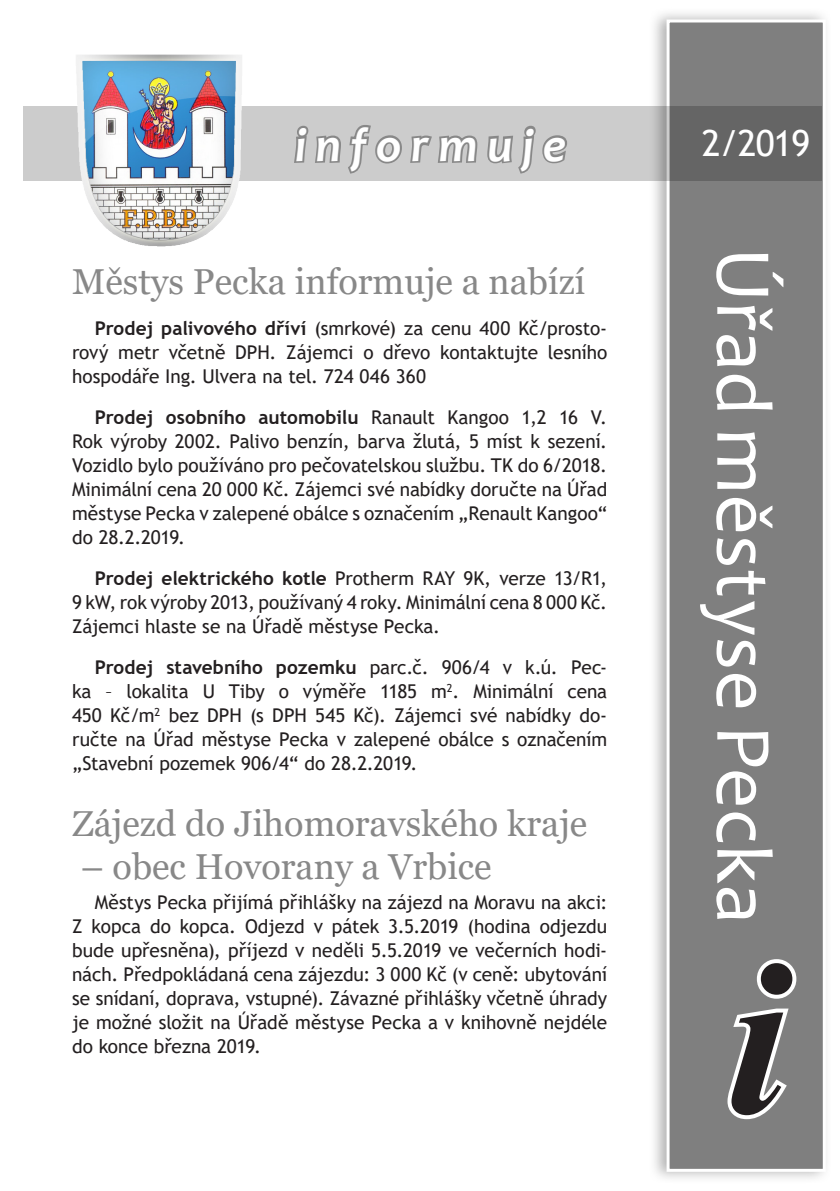
<style>
.page{position:relative;width:840px;height:1191px;background:#fff}
.page>*{position:absolute;margin:0;border:0;box-sizing:border-box;transform-origin:0 0}
.t1{font:italic 700 220px "Times New Roman";color:#231f20}
.t2{font:80px "Candara";color:#fff}
.t3{font:italic 700 48px "Candara";letter-spacing:.195em;color:#fff}
.Nadpis_1{font:36px "Georgia";color:#888}
.t4{font:36px "Trebuchet MS";color:#fff}
.t5{font:19px/24px "Trebuchet MS";letter-spacing:-.005em;color:#231f20;text-align:justify}
.s1{font-weight:700}
</style>
<div class="page">
<div style="left:24px;top:106px;width:797px;height:74px;background:#ccc"></div>
<div style="left:648px;top:7px;width:183px;height:1177px;background:#999;opacity:.75"></div>
<div style="left:666px;top:19px;width:159px;height:1152px;background:#7f7f7f;border:3px solid #fff"></div>
<svg style="left:294px;top:125px;width:184px;height:49px"></svg>
<svg style="left:487px;top:125px;width:80px;height:49px"></svg>
<svg style="left:727px;top:959px;width:70px;height:161px"></svg>
<img style="left:72px;top:54px;width:173px;height:193px">
<p class="t3" style="left:294px;top:115px;width:272px">informuje</p>
<p class="t4" style="left:701px;top:121px;width:110px">2/2019</p>
<p class="Nadpis_1" style="left:72px;top:259px;width:514px">Městys Pecka informuje a nabízí</p>
<p class="t5" style="left:72px;top:316px;width:536px;text-indent:23px"><span class="s1">Prodej palivového dříví</span> (smrkové) za cenu 400 Kč/prosto&shy;rový metr včetně DPH. Zájemci o dřevo kontaktujte lesního hospodáře Ing. Ulvera na tel. 724 046 360</p>
<p class="t5" style="left:72px;top:405px;width:536px;text-indent:23px"><span class="s1">Prodej osobního automobilu</span> Ranault Kangoo 1,2 16 V.<br>Rok výroby 2002. Palivo benzín, barva žlutá, 5 míst k sezení.<br>Vozidlo bylo používáno pro pečovatelskou službu. TK do 6/2018.<br>Minimální cena 20 000 Kč. Zájemci své nabídky doručte na Úřad městyse Pecka v zalepené obálce s označením „Renault Kangoo“ do 28.2.2019.</p>
<p class="t5" style="left:72px;top:566px;width:536px;text-indent:23px"><span class="s1">Prodej elektrického kotle</span> Protherm RAY 9K, verze 13/R1, 9 kW, rok výroby 2013, používaný 4 roky. Minimální cena 8 000 Kč.<br>Zájemci hlaste se na Úřadě městyse Pecka.</p>
<p class="t5" style="left:72px;top:655px;width:536px;text-indent:23px"><span class="s1">Prodej stavebního pozemku</span> parc.č. 906/4 v k.ú. Pec&shy;ka – lokalita U Tiby o výměře 1185 m<sup>2</sup>. Minimální cena 450 Kč/m<sup>2</sup> bez DPH (s DPH 545 Kč). Zájemci své nabídky do&shy;ručte na Úřad městyse Pecka v zalepené obálce s označením „Stavební pozemek 906/4“ do 28.2.2019.</p>
<p class="Nadpis_1" style="left:72px;top:801px;width:516px">Zájezd do Jihomoravského kraje</p>
<p class="Nadpis_1" style="left:81px;top:845px;width:412px">– obec Hovorany a Vrbice</p>
<p class="t5" style="left:72px;top:890px;width:536px;text-indent:23px">Městys Pecka přijímá přihlášky na zájezd na Moravu na akci:<br>Z kopca do kopca. Odjezd v pátek 3.5.2019 (hodina odjezdu bude upřesněna), příjezd v neděli 5.5.2019 ve večerních hodi&shy;nách. Předpokládaná cena zájezdu: 3 000 Kč (v ceně: ubytování se snídaní, doprava, vstupné). Závazné přihlášky včetně úhrady je možné složit na Úřadě městyse Pecka a v knihovně nejdéle do konce března 2019.</p>
<p class="t2" style="left:793px;top:247px;width:678px;rotate:90deg">Úřad městyse Pecka</p>
<p class="t1" style="left:726px;top:885px;width:63px">i</p>
</div>
